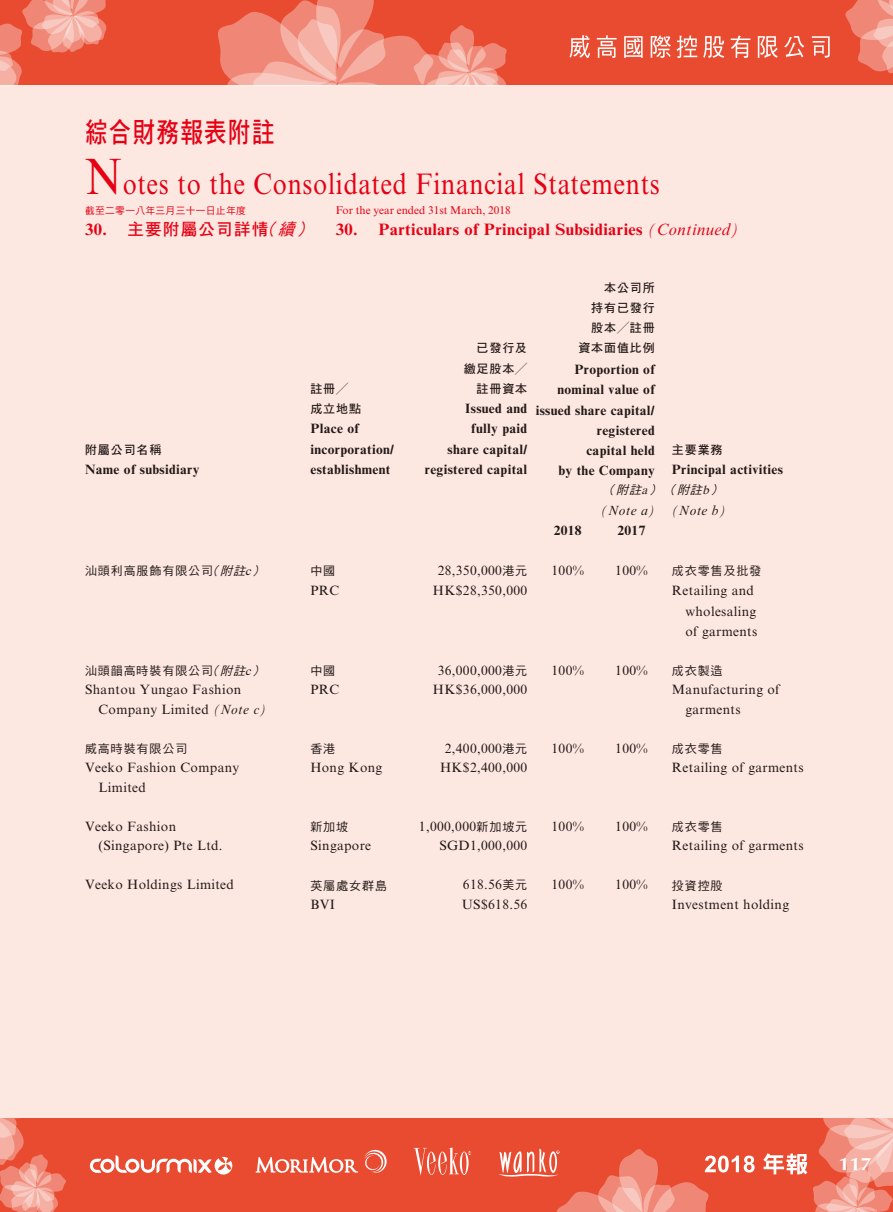
<style>
.page{position:relative;width:893px;height:1212px;background:#fce7e1}
.page>*{position:absolute;margin:0;border:0;box-sizing:border-box;transform-origin:0 0}
.t1{font:29.7px "Times New Roman MT Std";letter-spacing:.03em;color:#e60013;scale:.86 1}
.t2{font:28.2px "DF Hei Std W7";letter-spacing:.06em;color:#e60013;scale:.8 1}
.t3{font:700 18px "Optima LT Std";color:#fff;scale:1.1 1}
.t4{font:700 16.5px "Times New Roman MT Std";letter-spacing:.025em;color:#e60013}
.t5{font:16.5px "DF Hei Std W7";letter-spacing:.075em;color:#e60013}
.t6{font:13.5px/19.5px "Times New Roman MT Std";letter-spacing:.025em;color:#231916}
.t7{font:700 13.5px/20.2px "Times New Roman MT Std";letter-spacing:.025em;color:#231916;text-align:right}
.t8{font:italic 13.5px "Times New Roman MT Std";letter-spacing:.025em;color:#231916}
.t9{font:12px "DF Hei Std W5";letter-spacing:.075em;color:#231916}
.t10{font:12px/20.2px "DF Hei Std W7";letter-spacing:.075em;color:#231916;text-align:right}
.t11{font:italic 12px "DF Hei Std W5";color:#231916}
.t12{font:11.25px "Times New Roman MT Std";color:#e60013}
.t13{font:9.75px "DF Hei Std W5";letter-spacing:.035em;color:#e60013}
.s1{font-size:51.15px}
.s2{font-family:"Times New Roman MT Std";font-weight:700}
.s3{font-family:"DF Hei Std W5";font-style:italic}
.s4{font-weight:400;font-style:italic}
.s5{font-family:"Times New Roman MT Std"}
.s6{font-style:italic}
.s7{font-family:"Times New Roman MT Std";font-style:italic}
.s8{font-family:"DF Hei Std W5";font-size:12px}
</style>
<div class="page">
<div style="left:0;top:0;width:893px;height:85px;background:#e94b31"></div>
<svg style="left:845px;top:0;width:48px;height:73px"></svg>
<svg style="left:218px;top:0;width:289px;height:86px"></svg>
<svg style="left:0;top:0;width:107px;height:85px"></svg>
<div style="left:0;top:1118px;width:893px;height:94px;background:#e94b31"></div>
<svg style="left:0;top:1118px;width:66px;height:94px"></svg>
<svg style="left:364px;top:1149px;width:23px;height:24px"></svg>
<svg style="left:256px;top:1157px;width:102px;height:16px"></svg>
<svg style="left:90px;top:1155px;width:142px;height:19px"></svg>
<svg style="left:414px;top:1147px;width:57px;height:29px"></svg>
<svg style="left:498px;top:1149px;width:257px;height:63px"></svg>
<svg style="left:763px;top:1118px;width:130px;height:94px"></svg>
<svg style="left:570px;top:35px;width:20px;height:23px"></svg>
<svg style="left:597px;top:35px;width:20px;height:23px"></svg>
<svg style="left:624px;top:36px;width:19px;height:22px"></svg>
<svg style="left:651px;top:35px;width:20px;height:23px"></svg>
<svg style="left:677px;top:36px;width:20px;height:22px"></svg>
<svg style="left:703px;top:36px;width:21px;height:22px"></svg>
<svg style="left:731px;top:36px;width:19px;height:22px"></svg>
<svg style="left:758px;top:36px;width:20px;height:22px"></svg>
<svg style="left:784px;top:36px;width:20px;height:21px"></svg>
<svg style="left:812px;top:36px;width:18px;height:22px"></svg>
<h2 class="t2" style="left:85px;top:116px;width:238px">綜合財務報表附註</h2>
<h1 class="t1" style="left:85px;top:167px;width:670px"><span class="s1">N</span>otes to the Consolidated Financial Statements</h1>
<p class="t13" style="left:85px;top:205px;width:162px">截至二零一八年三月三十一日止年度</p>
<p class="t12" style="left:336px;top:204px;width:176px">For the year ended 31st March, 2018</p>
<p class="t5" style="left:85px;top:220px;width:274px"><span class="s2">30.</span> 主要附屬公司詳情<span class="s3">（續）</span> <span class="s2">30.</span></p>
<p class="t4" style="left:378px;top:219px;width:362px">Particulars of Principal Subsidiaries <span class="s4">(Continued)</span></p>
<p class="t10" style="left:578px;top:277px;width:78px">本公司所<br>持有已發行股本╱註冊資本面值比例</p>
<p class="t7" style="left:536px;top:359px;width:121px">Proportion of nominal value of issued share capital/ registered<br>capital held<br>by the Company</p>
<p class="t11" style="left:604px;top:483px;width:122px">（附註<span class="s5">a</span>）（附註<span class="s5">b</span>）</p>
<p class="t8" style="left:601px;top:503px;width:55px">(Note a)</p>
<p class="t10" style="left:464px;top:338px;width:65px">已發行及繳足股本╱</p>
<p class="t10" style="left:310px;top:378px;width:39px">註冊╱</p>
<p class="t10" style="left:477px;top:378px;width:52px">註冊資本</p>
<p class="t10" style="left:310px;top:399px;width:52px">成立地點</p>
<p class="t7" style="left:465px;top:398px;width:64px">Issued and</p>
<p class="t7" style="left:310px;top:418px;width:50px">Place of</p>
<p class="t7" style="left:471px;top:418px;width:57px">fully paid</p>
<p class="t10" style="left:85px;top:439px;width:78px">附屬公司名稱</p>
<p class="t7" style="left:310px;top:439px;width:85px">incorporation/</p>
<p class="t7" style="left:448px;top:439px;width:81px">share capital/</p>
<p class="t10" style="left:672px;top:439px;width:52px">主要業務</p>
<p class="t7" style="left:85px;top:459px;width:116px">Name of subsidiary</p>
<p class="t7" style="left:310px;top:459px;width:81px">establishment</p>
<p class="t7" style="left:425px;top:459px;width:104px">registered capital</p>
<p class="t7" style="left:672px;top:459px;width:113px">Principal activities</p>
<p class="t8" style="left:672px;top:503px;width:55px">(Note b)</p>
<p class="t7" style="left:554px;top:520px;width:30px">2018</p>
<p class="t7" style="left:617px;top:520px;width:30px">2017</p>
<p class="t9" style="left:85px;top:564px;width:183px">汕頭利高服飾有限公司<span class="s6">（附註</span><span class="s7">c</span><span class="s6">）</span></p>
<p class="t9" style="left:310px;top:564px;width:26px">中國</p>
<p class="t6" style="left:438px;top:561px;width:91px">28,350,000<span class="s8">港元</span></p>
<p class="t6" style="left:551px;top:561px;width:34px">100%</p>
<p class="t6" style="left:615px;top:561px;width:34px">100%</p>
<p class="t9" style="left:672px;top:564px;width:91px">成衣零售及批發</p>
<p class="t6" style="left:310px;top:581px;width:30px">PRC</p>
<p class="t6" style="left:433px;top:581px;width:96px">HK$28,350,000</p>
<p class="t6" style="left:685px;top:581px;width:73px;line-height:20.2px;text-indent:-14px">Retailing and wholesaling of garments</p>
<p class="t9" style="left:85px;top:664px;width:183px">汕頭韻高時裝有限公司<span class="s6">（附註</span><span class="s7">c</span><span class="s6">）</span></p>
<p class="t9" style="left:310px;top:664px;width:26px">中國</p>
<p class="t6" style="left:438px;top:660px;width:91px">36,000,000<span class="s8">港元</span></p>
<p class="t6" style="left:551px;top:660px;width:34px">100%</p>
<p class="t6" style="left:615px;top:660px;width:34px">100%</p>
<p class="t9" style="left:672px;top:664px;width:52px">成衣製造</p>
<p class="t6" style="left:99px;top:680px;width:169px;text-indent:-14px">Shantou Yungao Fashion<br>Company Limited <span class="s6">(Note c)</span></p>
<p class="t6" style="left:310px;top:680px;width:30px">PRC</p>
<p class="t6" style="left:433px;top:680px;width:96px">HK$36,000,000</p>
<p class="t6" style="left:685px;top:680px;width:96px;text-indent:-14px">Manufacturing of garments</p>
<p class="t9" style="left:85px;top:742px;width:104px">威高時裝有限公司</p>
<p class="t9" style="left:310px;top:742px;width:26px">香港</p>
<p class="t6" style="left:445px;top:738px;width:84px">2,400,000<span class="s8">港元</span></p>
<p class="t6" style="left:551px;top:738px;width:34px">100%</p>
<p class="t6" style="left:615px;top:738px;width:34px">100%</p>
<p class="t9" style="left:672px;top:742px;width:52px">成衣零售</p>
<p class="t6" style="left:99px;top:758px;width:142px;text-indent:-14px">Veeko Fashion Company<br>Limited</p>
<p class="t6" style="left:310px;top:758px;width:73px">Hong Kong</p>
<p class="t6" style="left:440px;top:758px;width:89px">HK$2,400,000</p>
<p class="t6" style="left:672px;top:758px;width:133px">Retailing of garments</p>
<p class="t6" style="left:85px;top:816px;width:93px">Veeko Fashion</p>
<p class="t9" style="left:310px;top:820px;width:39px">新加坡</p>
<p class="t6" style="left:419px;top:816px;width:110px">1,000,000<span class="s8">新加坡元</span></p>
<p class="t6" style="left:551px;top:816px;width:34px">100%</p>
<p class="t6" style="left:615px;top:816px;width:34px">100%</p>
<p class="t9" style="left:672px;top:820px;width:52px">成衣零售</p>
<p class="t6" style="left:99px;top:836px;width:126px">(Singapore) Pte Ltd.</p>
<p class="t6" style="left:310px;top:836px;width:62px">Singapore</p>
<p class="t6" style="left:439px;top:836px;width:89px">SGD1,000,000</p>
<p class="t6" style="left:672px;top:836px;width:133px">Retailing of garments</p>
<p class="t6" style="left:85px;top:875px;width:150px">Veeko Holdings Limited</p>
<p class="t9" style="left:310px;top:879px;width:78px">英屬處女群島</p>
<p class="t6" style="left:463px;top:875px;width:66px">618.56<span class="s8">美元</span></p>
<p class="t6" style="left:551px;top:875px;width:34px">100%</p>
<p class="t6" style="left:615px;top:875px;width:34px">100%</p>
<p class="t9" style="left:672px;top:879px;width:52px">投資控股</p>
<p class="t6" style="left:310px;top:894px;width:26px">BVI</p>
<p class="t6" style="left:462px;top:894px;width:67px">US$618.56</p>
<p class="t6" style="left:672px;top:894px;width:119px">Investment holding</p>
<h3 class="t3" style="left:839px;top:1153px;width:32px">117</h3>
</div>
